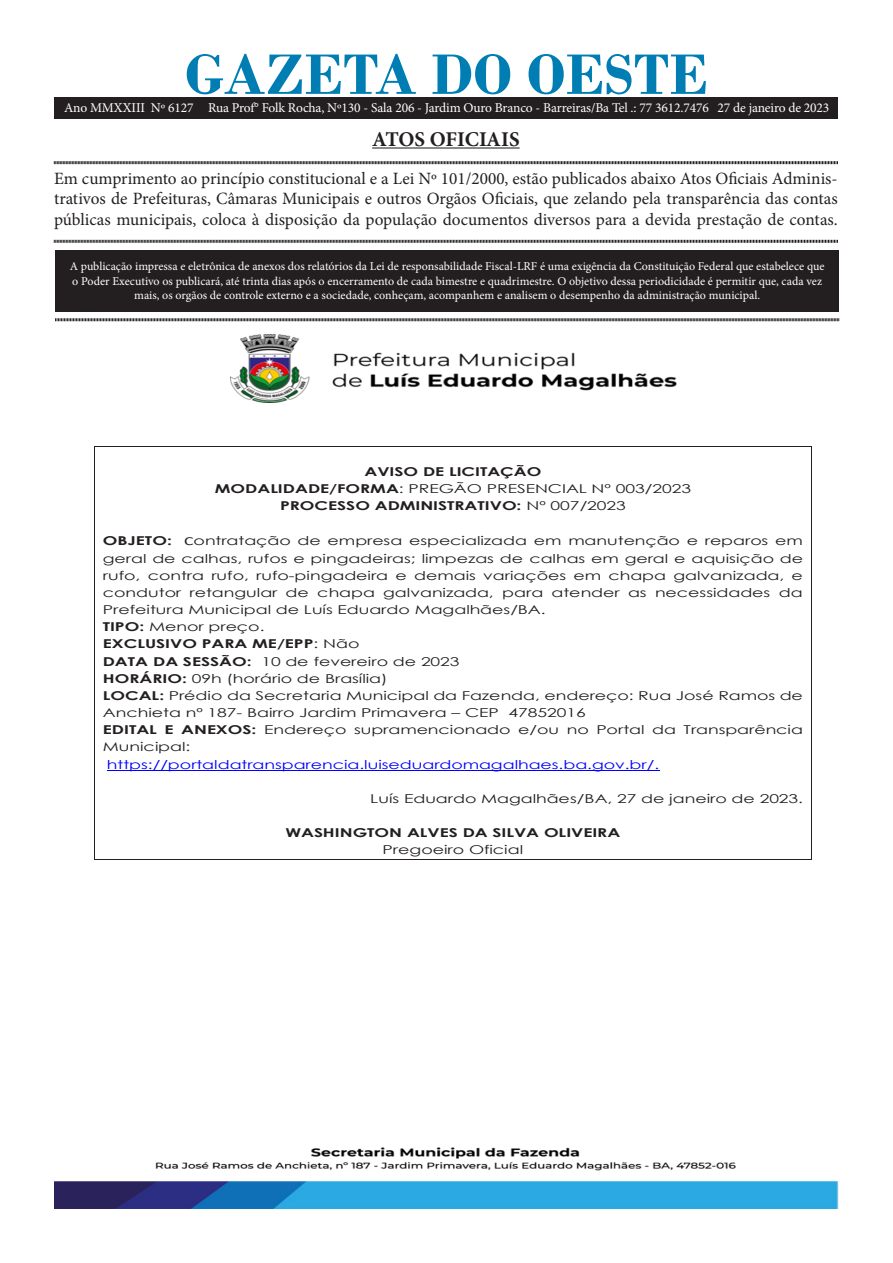
<style>
.page{position:relative;width:893px;height:1263px;background:#fff}
.page>*{position:absolute;margin:0;border:0;box-sizing:border-box;transform-origin:0 0}
.t1{font:700 60px "Bodoni";color:#007eb4}
.t2{font:700 21px "Minion Pro";letter-spacing:-.005em;color:#231f20}
.t3{font:17.25px/20.7px "Minion Pro";color:#231f20;text-align:justify}
.t4{font:13.5px "Minion Pro";letter-spacing:-.01em;color:#fff}
.t5{font:12.15px "Century Gothic";color:#231f20;scale:1.43 1}
.t6{font:700 12.15px/17.2px "Century Gothic";color:#231f20;text-align:center;scale:1.43 1}
.t7{font:12.15px "Century Gothic";color:#00f;scale:1.43 1}
.t8{font:12px/14.4px "Minion Pro";color:#fff;text-align:center}
.s1{font-weight:400}
.s2{font-weight:700}
.s3{font-family:"Calibri"}
</style>
<div class="page">
<div style="left:55px;top:250px;width:784px;height:61px;background:#231f20"></div>
<hr style="left:372px;top:147px;width:148px;height:2px;background:#231f20">
<svg style="left:54px;top:161px;width:784px;height:4px;background:#908e8e"></svg>
<svg style="left:54px;top:239px;width:784px;height:4px;background:#908e8e"></svg>
<svg style="left:55px;top:318px;width:784px;height:4px;background:#908e8e"></svg>
<div style="left:54px;top:98px;width:784px;height:20px;background:#231f20"></div>
<img style="left:231px;top:334px;width:445px;height:68px">
<img style="left:54px;top:1147px;width:785px;height:62px">
<hr style="left:107px;top:770px;width:552px;height:1px;background:#00f">
<hr style="left:95px;top:446px;width:716px;height:1px;background:#231f20">
<hr style="left:94px;top:447px;width:1px;height:412px;background:#231f20">
<hr style="left:95px;top:859px;width:716px;height:1px;background:#231f20">
<hr style="left:811px;top:447px;width:1px;height:412px;background:#231f20">
<p class="t1" style="left:185px;top:39px;width:525px">GAZETA DO OESTE</p>
<p class="t2" style="left:372px;top:124px;width:149px">ATOS OFICIAIS</p>
<p class="t3" style="left:54px;top:168px;width:785px">Em cumprimento ao princípio constitucional e a Lei Nº 101/2000, estão publicados abaixo Atos Oficiais Adminis&shy;trativos de Prefeituras, Câmaras Municipais e outros Orgãos Oficiais, que zelando pela transparência das contas públicas municipais, coloca à disposição da população documentos diversos para a devida prestação de contas.</p>
<p class="t8" style="left:70px;top:259px;width:756px">A publicação impressa e eletrônica de anexos dos relatórios da Lei de responsabilidade Fiscal-LRF é uma exigência da Constituição Federal que estabelece que o Poder Executivo os publicará, até trinta dias após o encerramento de cada bimestre e quadrimestre. O objetivo dessa periodicidade é permitir que, cada vez mais, os orgãos de controle externo e a sociedade, conheçam, acompanhem e analisem o desempenho da administração municipal.</p>
<p class="t4" style="left:64px;top:98px;width:767px">Ano MMXXIII Nº 6127 Rua Prof° Folk Rocha, Nº130 - Sala 206 - Jardim Ouro Branco - Barreiras/Ba Tel .: 77 3612.7476 27 de janeiro de 2023</p>
<p class="t6" style="left:215px;top:462px;width:335px">AVISO DE LICITAÇÃO<br>MODALIDADE/FORMA<span class="s1">: PREGÃO PRESENCIAL Nº 003/2023<br></span>PROCESSO ADMINISTRATIVO: <span class="s1">Nº 007/2023</span></p>
<p class="t5" style="left:103px;top:532px;width:491px"><span class="s2">OBJETO:</span> <span class="s3">C</span>ontratação de empresa especializada em manutenção e reparos em</p>
<p class="t5" style="left:103px;top:550px;width:491px">geral de calhas, rufos e pingadeiras; limpezas de calhas em geral e aquisição de</p>
<p class="t5" style="left:103px;top:567px;width:491px">rufo, contra rufo, rufo-pingadeira e demais variações em chapa galvanizada, e</p>
<p class="t5" style="left:103px;top:584px;width:491px">condutor retangular de chapa galvanizada, para atender as necessidades da</p>
<p class="t5" style="left:103px;top:601px;width:311px">Prefeitura Municipal de Luís Eduardo Magalhães/BA.</p>
<p class="t5" style="left:103px;top:618px;width:115px"><span class="s2">TIPO:</span> Menor preço.</p>
<p class="t6" style="left:103px;top:635px;width:181px">EXCLUSIVO PARA ME/EPP<span class="s1">: Não</span></p>
<p class="t5" style="left:103px;top:653px;width:251px"><span class="s2">DATA DA SESSÃO:</span> 10 de fevereiro de 2023</p>
<p class="t5" style="left:103px;top:670px;width:201px"><span class="s2">HORÁRIO:</span> 09h (horário de Brasília)</p>
<p class="t5" style="left:103px;top:687px;width:491px"><span class="s2">LOCAL:</span> Prédio da Secretaria Municipal da Fazenda, endereço: Rua José Ramos de</p>
<p class="t5" style="left:103px;top:704px;width:339px">Anchieta nº 187- Bairro Jardim Primavera – CEP 47852016</p>
<p class="t5" style="left:103px;top:721px;width:491px"><span class="s2">EDITAL E ANEXOS:</span> Endereço supramencionado e/ou no Portal da Transparência</p>
<p class="t5" style="left:103px;top:738px;width:63px">Municipal:</p>
<p class="t7" style="left:107px;top:756px;width:388px">https://portaldatransparencia.luiseduardomagalhaes.ba.gov.br/.</p>
<p class="t5" style="left:370px;top:790px;width:304px">Luís Eduardo Magalhães/BA, 27 de janeiro de 2023.</p>
<p class="t6" style="left:285px;top:824px;width:236px">WASHINGTON ALVES DA SILVA OLIVEIRA<br><span class="s1">Pregoeiro Oficial</span></p>
</div>
